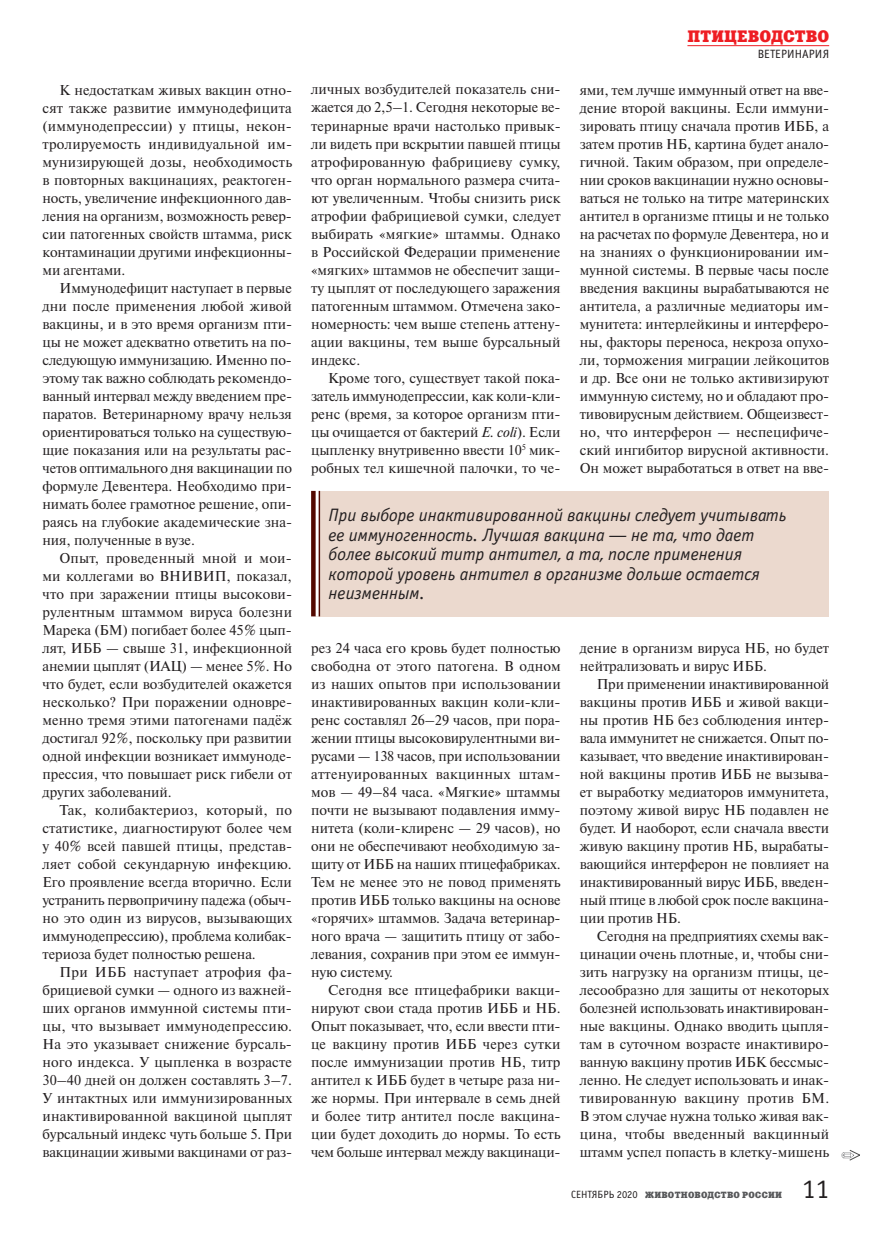
<style>
.page{position:relative;width:893px;height:1234px;background:#fff}
.page>*{position:absolute;margin:0;border:0;box-sizing:border-box;transform-origin:0 0}
.t1{font:27px "Officina Sans C";color:#231f20}
.t2{font:italic 18px/19.5px "Officina Sans C";color:#231f20}
.t3{font:16.5px "Xenia C";letter-spacing:.01em;color:#ee1d23}
.t4{font:14.25px/18px "Newton C";letter-spacing:-.005em;color:#231f20;text-align:justify}
.t5{font:12px "Officina Sans C";color:#231f20}
.t6{font:9px "Xenia C";letter-spacing:.025em;color:#57585a}
.s1{font-style:italic}
.s2{font-family:"Officina Sans C";font-size:10.5px;color:#231f20}
</style>
<div class="page">
<hr style="left:687px;top:45px;width:142px;height:1px;background:#ee1d23">
<svg style="left:842px;top:1150px;width:18px;height:10px"></svg>
<div style="left:316px;top:491px;width:513px;height:125px;background:#ebd9ce"></div>
<svg style="left:316px;top:491px;width:3px;height:125px"></svg>
<div style="left:311px;top:491px;width:5px;height:125px;background:#530900"></div>
<hr style="left:319px;top:491px;width:1px;height:125px;background:#530900">
<p class="t4" style="left:43px;top:81px;width:251px;text-indent:17px">К недостаткам живых вакцин отно‑ сят также развитие иммунодефицита (иммунодепрессии) у птицы, некон‑ тролируемость индивидуальной им‑ мунизирующей дозы, необходимость в повторных вакцинациях, реактоген‑ ность, увеличение инфекционного дав‑ ления на организм, возможность ревер‑ сии патогенных свойств штамма, риск контаминации другими инфекционны‑ ми агентами.</p>
<p class="t4" style="left:43px;top:279px;width:251px;text-indent:17px">Иммунодефицит наступает в первые дни после применения любой живой вакцины, и в это время организм пти‑ цы не может адекватно ответить на по‑ следующую иммунизацию. Именно по‑ этому так важно соблюдать рекомендо‑ ванный интервал между введением пре‑ паратов. Ветеринарному врачу нельзя ориентироваться только на существую‑ щие показания или на результаты рас‑ четов оптимального дня вакцинации по формуле Девентера. Необходимо при‑ нимать более грамотное решение, опи‑ раясь на глубокие академические зна‑ ния, полученные в вузе.</p>
<p class="t4" style="left:43px;top:549px;width:251px;text-align:left;text-indent:17px">Опыт, проведенный мной и мои‑ ми коллегами во ВНИВИП, показал, что при заражении птицы высокови‑ рулентным штаммом вируса болезни Марека (БМ) погибает более 45% цып&shy;лят, ИББ — свыше 31, инфекционной анемии цыплят (ИАЦ) — менее 5%. Но что будет, если возбудителей окажется несколько? При поражении одновре‑ менно тремя этими патогенами падёж достигал 92%, поскольку при развитии одной инфекции возникает иммуноде‑ прессия, что повышает риск гибели от других заболеваний.</p>
<p class="t4" style="left:43px;top:801px;width:251px;text-indent:17px">Так, колибактериоз, который, по статистике, диагностируют более чем у 40% всей павшей птицы, представ‑ ляет собой секундарную инфекцию.<br>Его проявление всегда вторично. Если устранить первопричину падежа (обыч‑ но это один из вирусов, вызывающих иммунодепрессию), проблема колибак‑ териоза будет полностью решена.</p>
<p class="t4" style="left:43px;top:963px;width:251px;text-indent:17px">При ИББ наступает атрофия фа‑ брициевой сумки — одного из важней‑ ших органов иммунной системы пти‑ цы, что вызывает иммунодепрессию.<br>На это указывает снижение бурсаль‑ ного индекса. У цыпленка в возрасте 30–40 дней он должен составлять 3–7.<br>У интактных или иммунизированных инактивированной вакциной цыплят бурсальный индекс чуть больше 5. При вакцинации живыми вакцинами от раз‑</p>
<p class="t4" style="left:311px;top:81px;width:251px;text-align:left">личных возбудителей показатель сни‑ жается до 2,5–1. Сегодня некоторые ве‑ теринарные врачи настолько привык&shy;ли видеть при вскрытии павшей птицы атрофированную фабрициеву сумку, что орган нормального размера счита‑ ют увеличенным. Чтобы снизить риск атрофии фабрициевой сумки, следует выбирать «мягкие» штаммы. Однако в Российской Федерации применение «мягких» штаммов не обеспечит защи‑ ту цыплят от последующего заражения патогенным штаммом. Отмечена зако‑ номерность: чем выше степень аттену‑ ации вакцины, тем выше бурсальный индекс.</p>
<p class="t4" style="left:311px;top:369px;width:251px;text-align:left;text-indent:17px">Кроме того, существует такой пока‑ затель иммунодепрессии, как коли-кли‑ ренс (время, за которое организм пти‑ цы очищается от бактерий <span class="s1">E. coli</span>). Если цыпленку внутривенно ввести 10<sup>5</sup> мик&shy;робных тел кишечной палочки, то че‑</p>
<p class="t3" style="left:687px;top:26px;width:143px">ПТИЦЕВОДСТВО</p>
<p class="t5" style="left:758px;top:48px;width:73px">ВЕТЕРИНАРИЯ</p>
<p class="t4" style="left:580px;top:81px;width:251px">ями, тем лучше иммунный ответ на вве‑ дение второй вакцины. Если иммуни‑ зировать птицу сначала против ИББ, а затем против НБ, картина будет анало‑ гичной. Таким образом, при определе‑ нии сроков вакцинации нужно основы‑ ваться не только на титре материнских антител в организме птицы и не только на расчетах по формуле Девентера, но и на знаниях о функционировании им‑ мунной системы. В первые часы после введения вакцины вырабатываются не антитела, а различные медиаторы им‑ мунитета: интерлейкины и интерферо‑ ны, факторы переноса, некроза опухо‑ ли, торможения миграции лейкоцитов и др. Все они не только активизируют иммунную систему, но и обладают про‑ тивовирусным действием. Общеизвест‑ но, что интерферон — неспецифиче‑ ский ингибитор вирусной активности.<br>Он может выработаться в ответ на вве‑</p>
<p class="t2" style="left:329px;top:506px;width:460px">При выборе инактивированной вакцины следует учитывать ее иммуногенность. Лучшая вакцина — не та, что дает более высокий титр антител, а та, после применения которой уровень антител в организме дольше остается неизменным.</p>
<p class="t4" style="left:311px;top:639px;width:251px">рез 24 часа его кровь будет полностью свободна от этого патогена. В одном из наших опытов при использовании инактивированных вакцин коли-кли‑ ренс составлял 26–29 часов, при пора‑ жении птицы высоковирулентными ви‑ русами — 138 часов, при использовании аттенуированных вакцинных штам‑ мов — 49–84 часа. «Мягкие» штаммы почти не вызывают подавления имму‑ нитета (коли-клиренс — 29 часов), но они не обеспечивают необходимую за‑ щиту от ИББ на наших птицефабриках.<br>Тем не менее это не повод применять против ИББ только вакцины на основе «горячих» штаммов. Задача ветеринар‑ ного врача — защитить птицу от забо‑ левания, сохранив при этом ее иммун‑ ную систему.</p>
<p class="t4" style="left:311px;top:981px;width:251px;text-indent:17px">Сегодня все птицефабрики вакци‑ нируют свои стада против ИББ и НБ.<br>Опыт показывает, что, если ввести пти‑ це вакцину против ИББ через сутки после иммунизации против НБ, титр антител к ИББ будет в четыре раза ни‑ же нормы. При интервале в семь дней и более титр антител после вакцина‑ ции будет доходить до нормы. То есть чем больше интервал между вакцинаци‑</p>
<p class="t4" style="left:580px;top:639px;width:251px">дение в организм вируса НБ, но будет нейтрализовать и вирус ИББ.</p>
<p class="t4" style="left:580px;top:675px;width:251px;text-indent:17px">При применении инактивированной вакцины против ИББ и живой вакци‑ ны против НБ без соблюдения интер‑ вала иммунитет не снижается. Опыт по‑ казывает, что введение инактивирован‑ ной вакцины против ИББ не вызыва‑ ет выработку медиаторов иммунитета, поэтому живой вирус НБ подавлен не будет. И наоборот, если сначала ввести живую вакцину против НБ, вырабаты‑ вающийся интерферон не повлияет на инактивированный вирус ИББ, введен‑ ный птице в любой срок после вакцина‑ ции против НБ.</p>
<p class="t4" style="left:580px;top:927px;width:251px;text-align:left;text-indent:17px">Сегодня на предприятиях схемы вак‑ цинации очень плотные, и, чтобы сни‑ зить нагрузку на организм птицы, це‑ лесообразно для защиты от некоторых болезней использовать инактивирован‑ ные вакцины. Однако вводить цыпля‑ там в суточном возрасте инактивиро‑ ванную вакцину против ИБК бессмыс&shy;ленно. Не следует использовать и инак&shy;тивированную вакцину против БМ.<br>В этом случае нужна только живая вак‑ цина, чтобы введенный вакцинный штамм успел попасть в клетку-мишень</p>
<p class="t6" style="left:571px;top:1188px;width:212px"><span class="s2">СЕНТЯБРЬ 2020</span> ЖИВОТНОВОДСТВО РОССИИ</p>
<h1 class="t1" style="left:802px;top:1174px;width:28px">11</h1>
</div>
